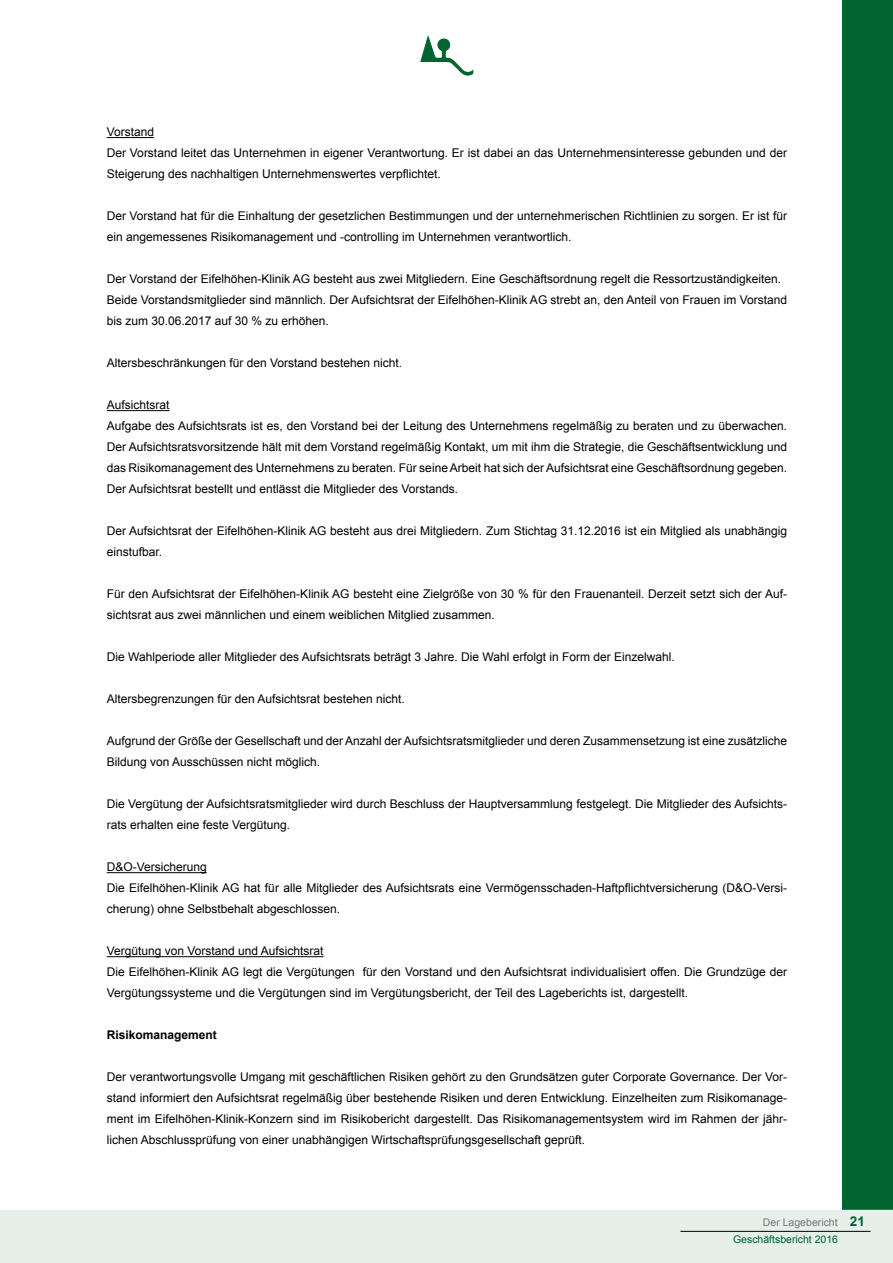
<style>
.page{position:relative;width:893px;height:1263px;background:#fff}
.page>*{position:absolute;margin:0;border:0;box-sizing:border-box;transform-origin:0 0}
.t1{font:12px/21px "Arial";color:#000}
.t2{font:700 12px "Arial";color:#000}
.t3{font:10.5px "Arial";color:#006330}
.t4{font:10.5px "Arial";color:#77787b}
.s1{font-weight:700;font-size:13.5px;color:#006330}
</style>
<div class="page">
<div style="left:1px;top:1210px;width:892px;height:53px;background:#e6efea"></div>
<svg style="left:0;top:1210px;width:1px;height:53px"></svg>
<hr style="left:680px;top:1231px;width:190px;height:1px;background:#000">
<svg style="left:419px;top:35px;width:55px;height:42px"></svg>
<div style="left:842px;top:0;width:51px;height:1210px;background:#006330"></div>
<hr style="left:107px;top:137px;width:47px;height:1px;background:#000">
<hr style="left:107px;top:410px;width:62px;height:1px;background:#000">
<hr style="left:107px;top:872px;width:100px;height:1px;background:#000">
<hr style="left:107px;top:956px;width:217px;height:1px;background:#000">
<p class="t1" style="left:107px;top:122px;width:682px">Vorstand<br>Der Vorstand leitet das Unternehmen in eigener Verantwortung. Er ist dabei an das Unternehmensinteresse gebunden und der<br>Steigerung des nachhaltigen Unternehmenswertes verpflichtet.</p>
<p class="t1" style="left:107px;top:206px;width:682px">Der Vorstand hat für die Einhaltung der gesetzlichen Bestimmungen und der unternehmerischen Richtlinien zu sorgen. Er ist für ein angemessenes Risikomanagement und -controlling im Unternehmen verantwortlich.</p>
<p class="t1" style="left:107px;top:269px;width:682px">Der Vorstand der Eifelhöhen-Klinik AG besteht aus zwei Mitgliedern. Eine Geschäftsordnung regelt die Ressortzuständigkeiten.<br>Beide Vorstandsmitglieder sind männlich. Der Aufsichtsrat der Eifelhöhen-Klinik AG strebt an, den Anteil von Frauen im Vorstand bis zum 30.06.2017 auf 30 % zu erhöhen.</p>
<p class="t1" style="left:107px;top:353px;width:297px">Altersbeschränkungen für den Vorstand bestehen nicht.</p>
<p class="t1" style="left:107px;top:395px;width:682px">Aufsichtsrat<br>Aufgabe des Aufsichtsrats ist es, den Vorstand bei der Leitung des Unternehmens regelmäßig zu beraten und zu überwachen.<br>Der Aufsichtsratsvorsitzende hält mit dem Vorstand regelmäßig Kontakt, um mit ihm die Strategie, die Geschäftsentwicklung und das Risikomanagement des Unternehmens zu beraten. Für seine Arbeit hat sich der Aufsichtsrat eine Geschäftsordnung gegeben.<br>Der Aufsichtsrat bestellt und entlässt die Mitglieder des Vorstands.</p>
<p class="t1" style="left:107px;top:521px;width:682px">Der Aufsichtsrat der Eifelhöhen-Klinik AG besteht aus drei Mitgliedern. Zum Stichtag 31.12.2016 ist ein Mitglied als unabhängig einstufbar.</p>
<p class="t1" style="left:107px;top:584px;width:682px">Für den Aufsichtsrat der Eifelhöhen-Klinik AG besteht eine Zielgröße von 30 % für den Frauenanteil. Derzeit setzt sich der Auf&shy;sichtsrat aus zwei männlichen und einem weiblichen Mitglied zusammen.</p>
<p class="t1" style="left:107px;top:647px;width:570px">Die Wahlperiode aller Mitglieder des Aufsichtsrats beträgt 3 Jahre. Die Wahl erfolgt in Form der Einzelwahl.</p>
<p class="t1" style="left:107px;top:689px;width:300px">Altersbegrenzungen für den Aufsichtsrat bestehen nicht.</p>
<p class="t1" style="left:107px;top:731px;width:682px">Aufgrund der Größe der Gesellschaft und der Anzahl der Aufsichtsratsmitglieder und deren Zusammensetzung ist eine zusätzliche<br>Bildung von Ausschüssen nicht möglich.</p>
<p class="t1" style="left:107px;top:794px;width:682px">Die Vergütung der Aufsichtsratsmitglieder wird durch Beschluss der Hauptversammlung festgelegt. Die Mitglieder des Aufsichts&shy;rats erhalten eine feste Vergütung.</p>
<p class="t1" style="left:107px;top:857px;width:682px">D&amp;O-Versicherung<br>Die Eifelhöhen-Klinik AG hat für alle Mitglieder des Aufsichtsrats eine Vermögensschaden-Haftpflichtversicherung (D&amp;O-Versi&shy;cherung) ohne Selbstbehalt abgeschlossen.</p>
<p class="t1" style="left:107px;top:941px;width:682px">Vergütung von Vorstand und Aufsichtsrat<br>Die Eifelhöhen-Klinik AG legt die Vergütungen für den Vorstand und den Aufsichtsrat individualisiert offen. Die Grundzüge der<br>Vergütungssysteme und die Vergütungen sind im Vergütungsbericht, der Teil des Lageberichts ist, dargestellt.</p>
<p class="t2" style="left:107px;top:1027px;width:112px">Risikomanagement</p>
<p class="t1" style="left:107px;top:1067px;width:682px;text-align:justify">Der verantwortungsvolle Umgang mit geschäftlichen Risiken gehört zu den Grundsätzen guter Corporate Governance. Der Vor&shy;stand informiert den Aufsichtsrat regelmäßig über bestehende Risiken und deren Entwicklung. Einzelheiten zum Risikomanage&shy;ment im Eifelhöhen-Klinik-Konzern sind im Risikobericht dargestellt. Das Risikomanagementsystem wird im Rahmen der jähr&shy;lichen Abschlussprüfung von einer unabhängigen Wirtschaftsprüfungsgesellschaft geprüft.</p>
<p class="t4" style="left:763px;top:1215px;width:103px">Der Lagebericht <span class="s1">21</span></p>
<p class="t3" style="left:733px;top:1232px;width:107px">Geschäftsbericht 2016</p>
</div>
